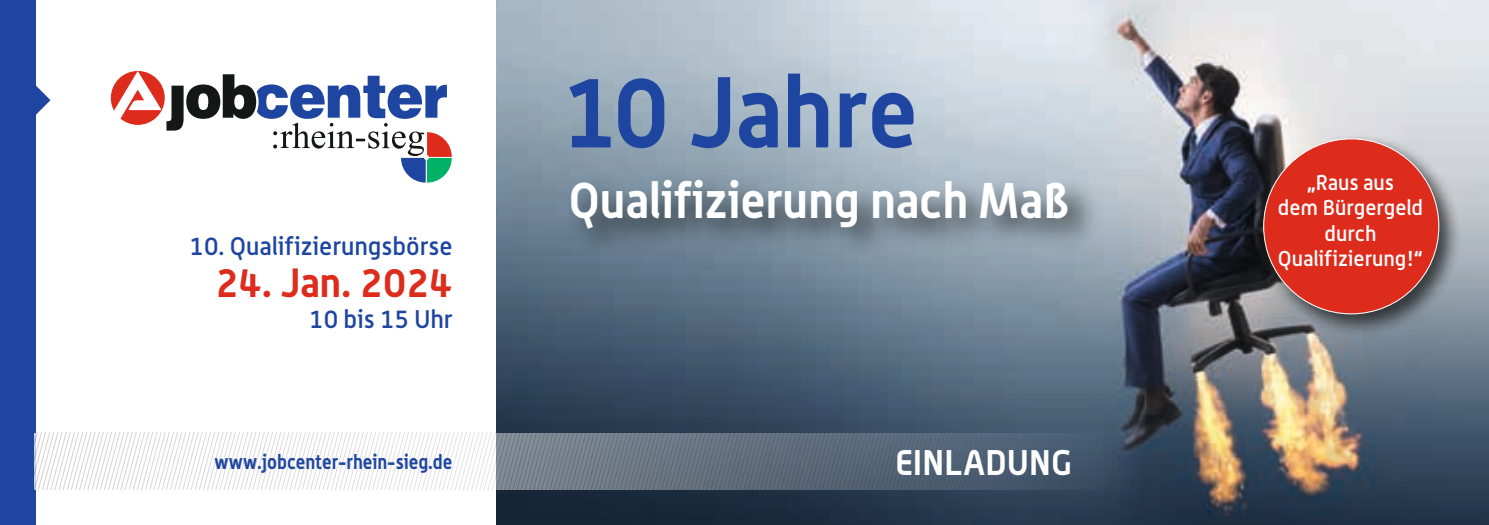
<style>
.page{position:relative;width:1489px;height:525px;background:#fff}
.page>*{position:absolute;margin:0;border:0;box-sizing:border-box;transform-origin:0 0}
.t1{font:700 98.5px "Alwyn OT";color:#1e46a1}
.t2{font:700 49.25px "Alwyn OT";color:#fff}
.t3{font:700 40px "Alwyn OT";color:#dd2b1c}
.t4{font:700 35px "Alwyn OT";letter-spacing:.01em;color:#fff}
.t5{font:500 25px "Alwyn OT";color:#1e46a1}
.t6{font:500 21.25px/25.5px "Alwyn OT";color:#fff;text-align:center}
.t7{font:700 20px "Alwyn OT";color:#1e46a1;scale:.91 1}
</style>
<div class="page">
<div style="left:0;top:0;width:35px;height:524px;background:#1e46a1"></div>
<svg style="left:35px;top:85px;width:15px;height:30px"></svg>
<svg style="left:111px;top:71px;width:341px;height:111px"></svg>
<img style="left:496px;top:0;width:992px;height:524px">
<svg style="left:34px;top:432px;width:1454px;height:57px"></svg>
<div style="left:565px;top:173px;width:535px;height:86px;background:#151616;opacity:.75"></div>
<div style="left:1257px;top:132px;width:204px;height:205px;background:#151616;opacity:.75"></div>
<div style="left:1263px;top:139px;width:175px;height:175px;background:#dd2b1c;border-radius:50%"></div>
<p class="t5" style="left:190px;top:231px;width:264px">10. Qualifizierungsbörse</p>
<h3 class="t3" style="left:215px;top:258px;width:239px">24. Jan. 2024</h3>
<p class="t5" style="left:309px;top:303px;width:145px">10 bis 15 Uhr</p>
<p class="t7" style="left:214px;top:449px;width:263px">www.jobcenter-rhein-sieg.de</p>
<h1 class="t1" style="left:562px;top:51px;width:357px">10 Jahre</h1>
<h2 class="t2" style="left:569px;top:169px;width:504px">Qualifizierung nach Maß</h2>
<h3 class="t4" style="left:895px;top:441px;width:178px">EINLADUNG</h3>
<p class="t6" style="left:1277px;top:169px;width:147px">„Raus aus<br>dem Bürgergeld durch<br>Qualifizierung!“</p>
</div>
